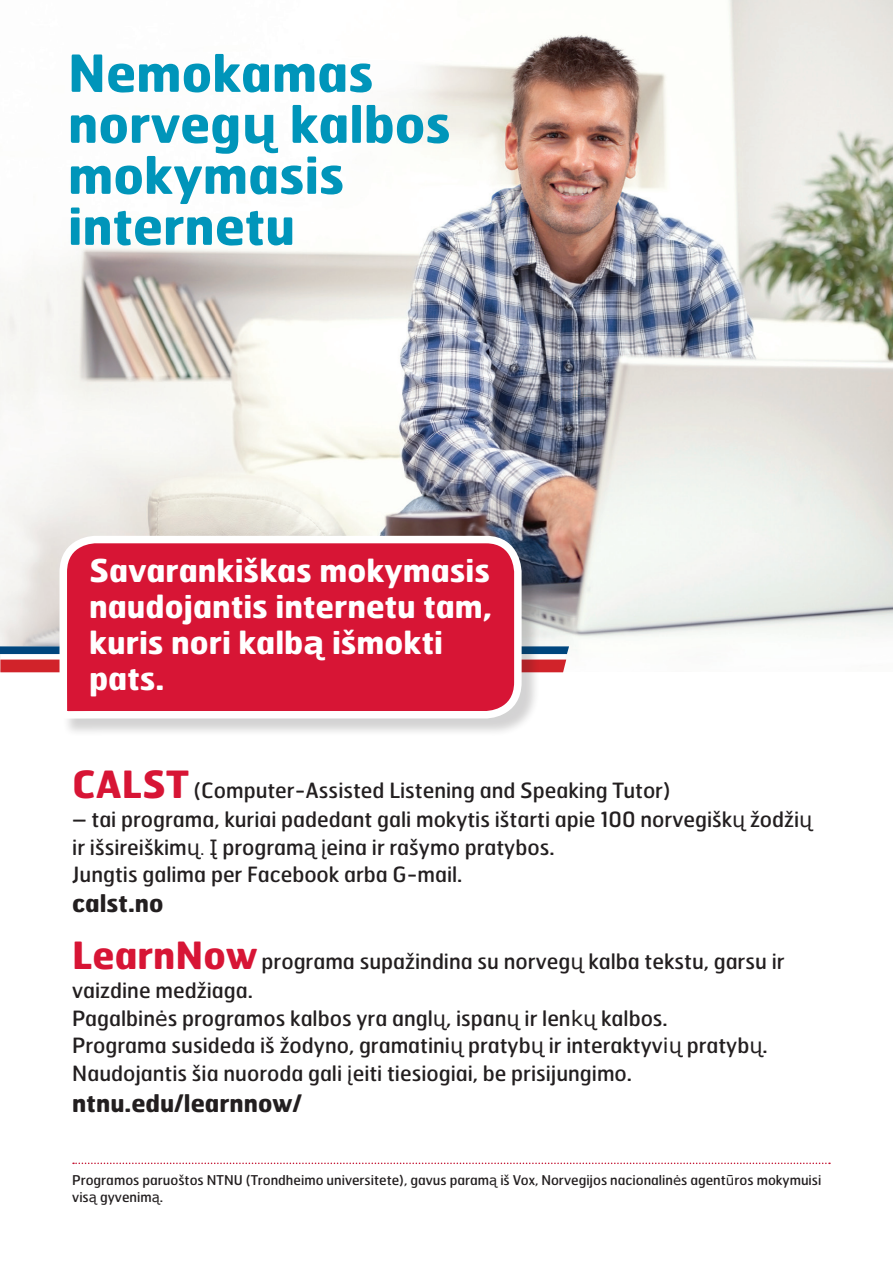
<style>
.page{position:relative;width:893px;height:1263px;background:#fff}
.page>*{position:absolute;margin:0;border:0;box-sizing:border-box;transform-origin:0 0}
.t1{font:700 51px/51px "Hermes";color:#0095ba}
.t2{font:700 31.5px/36px "Hermes";color:#fff}
.t3{font:700 24px "Hermes";color:#231f20}
.t4{font:21px/27.9px "Hermes";color:#231f20}
.t5{font:13.5px/16.5px "Hermes";color:#231f20}
.s1{font-family:"Verdana"}
.s2{font-weight:700;font-size:37.5px;color:#d71535}
.s3{font-weight:100}
</style>
<div class="page">
<img style="left:0;top:0;width:893px;height:646px">
<svg style="left:0;top:646px;width:569px;height:26px"></svg>
<svg style="left:525px;top:1162px;width:305px;height:2px"></svg>
<div style="left:62px;top:538px;width:478px;height:199px;background:#231f20;opacity:.2"></div>
<svg style="left:56px;top:532px;width:469px;height:633px"></svg>
<p class="t1" style="left:68px;top:48px;width:384px">Nemokamas norveg<span class="s1">ų</span> kalbos mokymasis internetu</p>
<p class="t2" style="left:89px;top:553px;width:404px">Savarankiškas mokymasis naudojantis internetu tam, kuris nori kalb<span class="s1">ą</span> išmokti pats.</p>
<p class="t4" style="left:72px;top:777px;width:600px"><span class="s2">CALST</span> (Computer-Assisted Listening and Speaking Tutor)</p>
<p class="t4" style="left:72px;top:805px;width:742px">– tai programa, kuriai padedant gali mokytis ištarti apie 100 norvegišk<span class="s1">ų</span> žodži<span class="s1">ų</span></p>
<p class="t4" style="left:72px;top:834px;width:484px;line-height:27.3px">ir išsireiškim<span class="s1">ų</span><span class="s3">.</span> <span class="s1">Į</span> program<span class="s1">ą į</span>eina ir rašymo pratybos.<br>Jungtis galima per Facebook arba G-mail.</p>
<p class="t3" style="left:72px;top:889px;width:93px">calst.no</p>
<p class="t4" style="left:72px;top:948px;width:714px"><span class="s2">LearnNow</span> programa supažindina su norveg<span class="s1">ų</span> kalba tekstu, garsu ir</p>
<p class="t4" style="left:72px;top:976px;width:697px">vaizdine medžiaga.<br>Pagalbin<span class="s1">ė</span>s programos kalbos yra angl<span class="s1">ų</span>, ispan<span class="s1">ų</span> ir len<span class="s1">kų</span> kalbos.<br>Programa susideda iš žodyno, gramatini<span class="s1">ų</span> pratyb<span class="s1">ų</span> ir interaktyv<span class="s1">ių</span> pratyb<span class="s1">ų</span>.<br>Naudojantis šia nuoroda gali <span class="s1">į</span>eiti tiesiogiai, be prisijungimo.</p>
<p class="t3" style="left:72px;top:1089px;width:231px">ntnu.edu/learnnow/</p>
<p class="t5" style="left:72px;top:1172px;width:751px">Programos paruoštos NTNU (Trondheimo universitete), gavus param<span class="s1">ą</span> iš Vox, Norvegijos nacionalin<span class="s1">ė</span>s agent<span class="s1">ū</span>ros mokymuisi vis<span class="s1">ą</span> gyvenim<span class="s1">ą</span>.</p>
</div>
